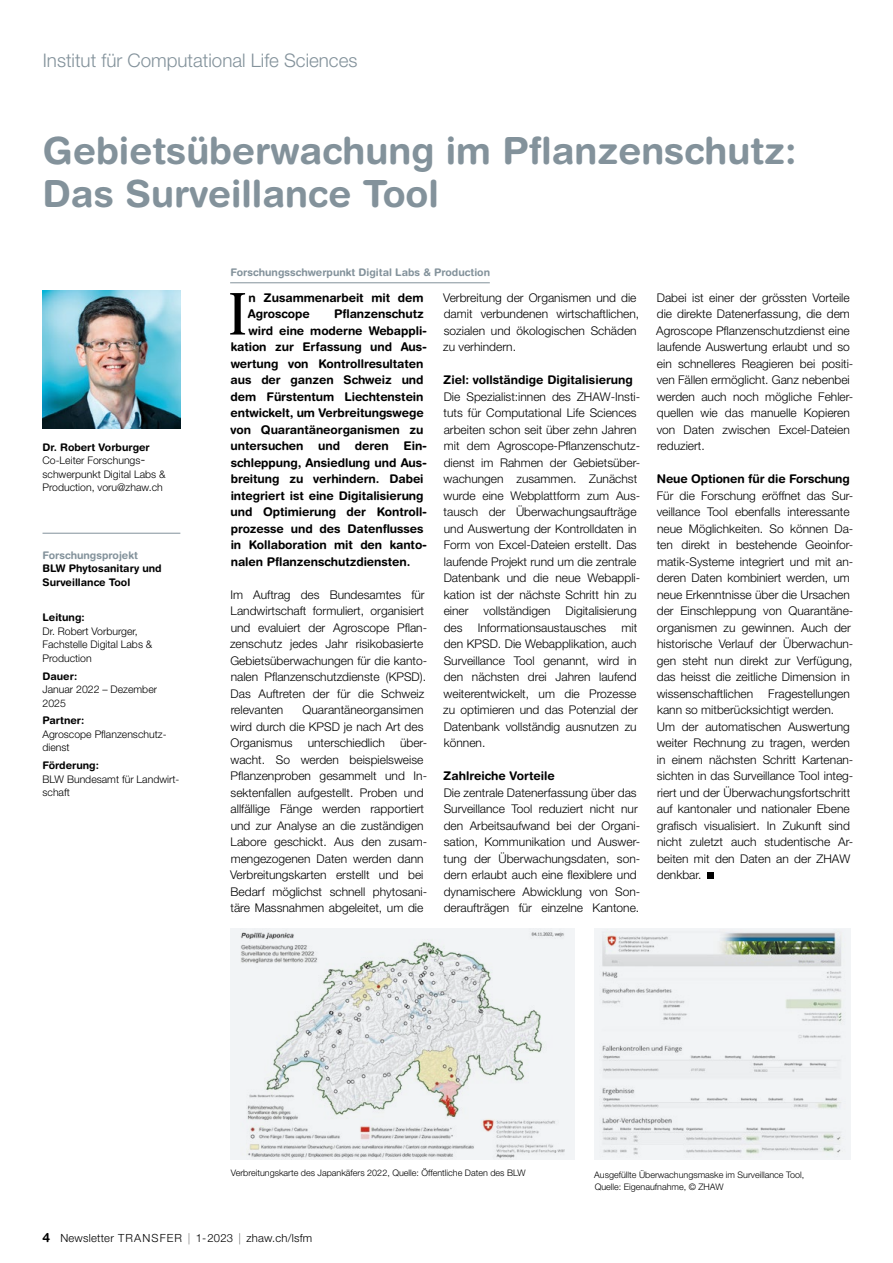
<style>
.page{position:relative;width:893px;height:1263px;background:#fff}
.page>*{position:absolute;margin:0;border:0;box-sizing:border-box;transform-origin:0 0}
.Lead{font:58.8px "New York Large";color:#000}
.Titel_kleiner{font:700 37.5px/43.5px "Helvetica Rounded LT Std";color:#83929b}
.Titel_kleiner-2{font:300 18.75px "Helvetica Neue LT Std";color:#83929b}
.Lauftext_kleiner{font:300 12px/16.5px "Helvetica Neue LT Std";color:#000}
.Lead-2{font:700 12px/16.5px "Helvetica Rounded LT Std";letter-spacing:-.005em;color:#000}
.Zwischentitel{font:700 12px "Helvetica Rounded LT Std";color:#000}
.t1{font:300 11.25px "Helvetica Neue LT Std";letter-spacing:.02em;color:#000}
.T-projekt{font:300 10.5px/13.5px "Helvetica Neue LT Std";color:#000}
.Kontakt_kleiner{font:300 10.5px/13.5px "Helvetica Neue LT Std";color:#000}
.Kontakt_kleiner-2{font:700 10.5px "Helvetica Rounded LT Std";color:#83929b}
.T-projekt-2{font:700 10.5px/13.5px "Helvetica Rounded LT Std";color:#000}
.Kontakt_kleiner-3{font:700 10.5px "Helvetica Rounded LT Std";color:#000}
.Bildlegende{font:300 9px "Helvetica Neue LT Std";color:#000}
.s1{font-family:"Helvetica Rounded LT Std";font-weight:700}
.s2{font-family:"Helvetica Rounded LT Std";font-weight:700;font-size:12.75px}
</style>
<div class="page">
<hr style="left:43px;top:533px;width:137px;height:1px;background:#83929b">
<img style="left:43px;top:290px;width:138px;height:138px">
<hr style="left:230px;top:283px;width:260px;height:1px;background:#83929b">
<div style="left:707px;top:873px;width:7px;height:6px;background:#000"></div>
<img style="left:230px;top:929px;width:345px;height:231px">
<img style="left:594px;top:929px;width:256px;height:230px">
<p class="Titel_kleiner-2" style="left:43px;top:49px;width:316px">Institut für Computational Life Sciences</p>
<p class="Titel_kleiner" style="left:43px;top:128px;width:755px">Gebietsüberwachung im Pflanzenschutz:<br>Das Surveillance Tool</p>
<p class="Kontakt_kleiner-3" style="left:43px;top:441px;width:109px">Dr. Robert Vorburger</p>
<p class="Kontakt_kleiner" style="left:43px;top:454px;width:125px">Co-Leiter Forschungs&shy;schwerpunkt Digital Labs &amp;<br>Production, voru@zhaw.ch</p>
<p class="Kontakt_kleiner-2" style="left:43px;top:549px;width:97px">Forschungsprojekt</p>
<p class="T-projekt-2" style="left:43px;top:562px;width:121px">BLW Phytosanitary und<br>Surveillance Tool</p>
<p class="T-projekt" style="left:43px;top:611px;width:111px"><span class="s1">Leitung:<br></span>Dr. Robert Vorburger,<br>Fachstelle Digital Labs &amp;<br>Production</p>
<p class="T-projekt" style="left:43px;top:669px;width:116px"><span class="s1">Dauer:<br></span>Januar 2022 – Dezember<br>2025</p>
<p class="T-projekt" style="left:43px;top:714px;width:126px"><span class="s1">Partner:<br></span>Agroscope Pflanzenschutz&shy;dienst</p>
<p class="T-projekt" style="left:43px;top:758px;width:138px"><span class="s1">Förderung:<br></span>BLW Bundesamt für Landwirt&shy;schaft</p>
<p class="Kontakt_kleiner-2" style="left:231px;top:266px;width:261px">Forschungsschwerpunkt Digital Labs &amp; Production</p>
<p class="Lead" style="left:228px;top:278px;width:20px">I</p>
<p class="Lead-2" style="left:248px;top:289px;width:177px">n Zusammenarbeit mit dem<br>Agroscope</p>
<p class="Lauftext_kleiner" style="left:443px;top:289px;width:198px">Verbreitung der Organismen und die damit verbundenen wirtschaftlichen, sozialen und ökologischen Schäden zu verhindern.</p>
<p class="Zwischentitel" style="left:443px;top:372px;width:191px">Ziel: vollständige Digitalisierung</p>
<p class="Lauftext_kleiner" style="left:444px;top:388px;width:198px">Die Spezialist:innen des ZHAW-Insti&shy;tuts für Computational Life Sciences arbeiten schon seit über zehn Jahren mit dem Agroscope-Pflanzenschutz&shy;dienst im Rahmen der Gebietsüber&shy;wachungen zusammen. Zunächst wurde eine Webplattform zum Aus&shy;tausch der Überwachungsaufträge und Auswertung der Kontrolldaten in Form von Excel-Dateien erstellt. Das laufende Projekt rund um die zentrale Datenbank und die neue Webappli&shy;kation ist der nächste Schritt hin zu einer vollständigen Digitalisierung des</p>
<p class="Lead-2" style="left:334px;top:305px;width:91px">Pflanzenschutz</p>
<p class="Lead-2" style="left:249px;top:322px;width:180px">wird eine moderne Webappli-</p>
<p class="Lead-2" style="left:231px;top:338px;width:198px">kation zur Erfassung und Aus-</p>
<p class="Lead-2" style="left:231px;top:355px;width:194px">wertung von Kontrollresultaten</p>
<p class="Lead-2" style="left:230px;top:371px;width:195px">aus der ganzen Schweiz und</p>
<p class="Lead-2" style="left:231px;top:388px;width:194px">dem Fürstentum Liechtenstein</p>
<p class="Lead-2" style="left:231px;top:404px;width:195px">entwickelt, um Verbreitungswege</p>
<p class="Lead-2" style="left:231px;top:421px;width:194px">von Quarantäneorganismen zu</p>
<p class="Lead-2" style="left:231px;top:437px;width:198px">untersuchen und deren Ein-</p>
<p class="Lead-2" style="left:231px;top:454px;width:198px">schleppung, Ansiedlung und Aus-</p>
<p class="Lead-2" style="left:231px;top:470px;width:194px">breitung zu verhindern. Dabei</p>
<p class="Lead-2" style="left:231px;top:487px;width:194px">integriert ist eine Digitalisierung</p>
<p class="Lead-2" style="left:231px;top:503px;width:198px">und Optimierung der Kontroll-</p>
<p class="Lead-2" style="left:231px;top:520px;width:194px">prozesse und des Datenflusses</p>
<p class="Lead-2" style="left:231px;top:536px;width:198px">in Kollaboration mit den kanto-</p>
<p class="Lead-2" style="left:231px;top:553px;width:181px">nalen Pflanzenschutzdiensten.</p>
<p class="Lauftext_kleiner" style="left:230px;top:586px;width:199px">Im Auftrag des Bundesamtes für Landwirtschaft formuliert, organisiert und evaluiert der Agroscope Pflan&shy;zenschutz jedes Jahr risikobasierte Gebietsüberwachungen für die kanto&shy;nalen Pflanzenschutzdienste (KPSD).<br>Das Auftreten der für die Schweiz relevanten</p>
<p class="Lauftext_kleiner" style="left:443px;top:619px;width:196px;text-align:justify;text-indent:178px">mit den KPSD. Die Webapplikation, auch Surveillance Tool genannt, wird in den nächsten drei Jahren laufend weiterentwickelt, um die Prozesse zu optimieren und das Potenzial der Datenbank vollständig ausnutzen zu können.</p>
<p class="Zwischentitel" style="left:443px;top:768px;width:113px">Zahlreiche Vorteile</p>
<p class="Lauftext_kleiner" style="left:444px;top:784px;width:198px">Die zentrale Datenerfassung über das Surveillance Tool reduziert nicht nur den Arbeitsaufwand bei der Organi&shy;sation, Kommunikation und Auswer&shy;tung der Überwachungsdaten, son&shy;dern erlaubt auch eine flexiblere und dynamischere Abwicklung von Son&shy;deraufträgen für einzelne Kantone.</p>
<p class="Lauftext_kleiner" style="left:478px;top:619px;width:130px">Informationsaustausches</p>
<p class="Lauftext_kleiner" style="left:230px;top:701px;width:195px;text-align:justify;text-indent:72px">Quarantäneorgansimen wird durch die KPSD je nach Art des Organismus unterschiedlich</p>
<p class="Lauftext_kleiner" style="left:230px;top:734px;width:198px;text-indent:170px">über&shy;wacht. So werden beispielsweise<br>Pflanzenproben gesammelt und In&shy;sektenfallen aufgestellt. Proben und allfällige Fänge werden rapportiert und zur Analyse an die zuständigen<br>Labore geschickt. Aus den zusam&shy;mengezogenen Daten werden dann<br>Verbreitungskarten erstellt und bei<br>Bedarf möglichst schnell phytosani&shy;täre Massnahmen abgeleitet, um die</p>
<p class="Lauftext_kleiner" style="left:656px;top:289px;width:199px">Dabei ist einer der grössten Vorteile die direkte Datenerfassung, die dem Agroscope Pflanzenschutzdienst eine laufende Auswertung erlaubt und so ein schnelleres Reagieren bei positi&shy;ven Fällen ermöglicht. Ganz nebenbei werden auch noch mögliche Fehler&shy;quellen wie das manuelle Kopieren von Daten zwischen Excel-Dateien reduziert.</p>
<p class="Zwischentitel" style="left:657px;top:471px;width:194px">Neue Optionen für die Forschung</p>
<p class="Lauftext_kleiner" style="left:657px;top:487px;width:198px">Für die Forschung eröffnet das Sur&shy;veillance Tool ebenfalls interessante neue Möglichkeiten. So können Da&shy;ten direkt in bestehende Geoinfor&shy;matik-Systeme integriert und mit an&shy;deren Daten kombiniert werden, um neue Erkenntnisse über die Ursachen der Einschleppung von Quarantäne&shy;organismen zu gewinnen. Auch der historische Verlauf der Überwachun&shy;gen steht nun direkt zur Verfügung, das heisst die zeitliche Dimension in wissenschaftlichen</p>
<p class="Lauftext_kleiner" style="left:657px;top:685px;width:194px;text-indent:111px">Fragestellungen kann so mitberücksichtigt werden.</p>
<p class="Lauftext_kleiner" style="left:657px;top:718px;width:198px">Um der automatischen Auswertung weiter Rechnung zu tragen, werden in einem nächsten Schritt Kartenan&shy;sichten in das Surveillance Tool integ&shy;riert und der Überwachungsfortschritt auf kantonaler und nationaler Ebene grafisch visualisiert. In Zukunft sind nicht zuletzt auch studentische Ar&shy;beiten mit den Daten an der ZHAW denkbar.</p>
<p class="Bildlegende" style="left:231px;top:1167px;width:296px">Verbreitungskarte des Japankäfers 2022, Quelle: Öffentliche Daten des BLW</p>
<p class="Bildlegende" style="left:594px;top:1169px;width:212px">Ausgefüllte Überwachungsmaske im Surveillance Tool,</p>
<p class="Bildlegende" style="left:595px;top:1181px;width:131px">Quelle: Eigenaufnahme, © ZHAW</p>
<p class="t1" style="left:43px;top:1231px;width:271px"><span class="s2">4</span> Newsletter TRANSFER | 1-2023 | zhaw.ch/lsfm</p>
</div>
